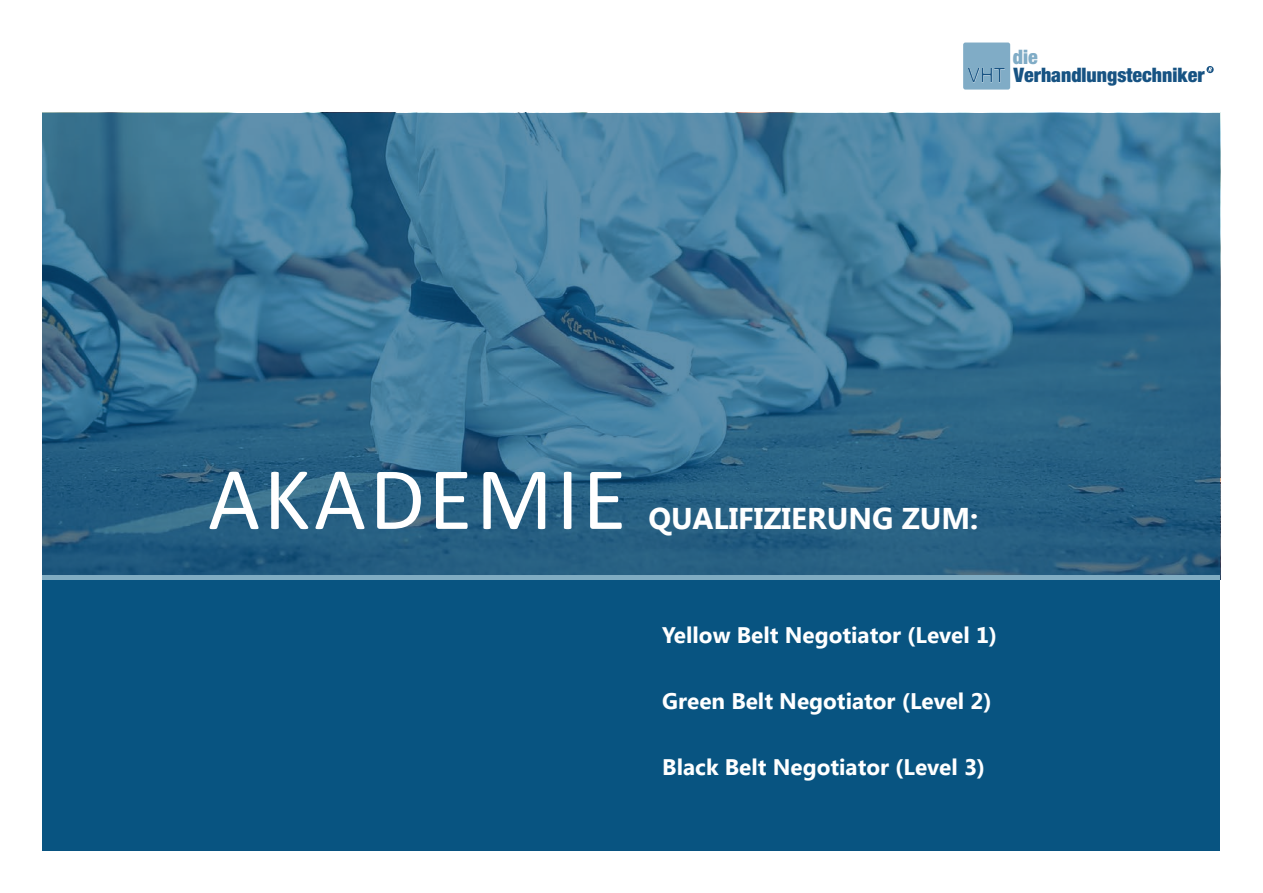
<style>
.page{position:relative;width:1263px;height:893px;background:#fff}
.page>*{position:absolute;margin:0;border:0;box-sizing:border-box;transform-origin:0 0}
.t1{font:90px "Calibri";letter-spacing:.04em;color:#fff}
.t2{font:700 30px "Segoe UI";color:#fff}
.t3{font:700 22.5px "Segoe UI";color:#fff}
.t4{font:19.8px "Harvest";color:#175383}
.t5{font:19.8px "Harvest";color:#80acc6}
.s1{font-family:"Arial";font-size:20.25px}
</style>
<div class="page">
<div style="left:43px;top:575px;width:1177px;height:275px;background:#085481"></div>
<svg style="left:43px;top:113px;width:1177px;height:462px;background:#387091"></svg>
<svg style="left:1206px;top:66px;width:8px;height:7px"></svg>
<svg style="left:963px;top:43px;width:47px;height:47px;background:#8ab2ca"></svg>
<div style="left:43px;top:575px;width:1177px;height:5px;background:#80acc2"></div>
<p class="t5" style="left:1013px;top:46px;width:27px">die</p>
<p class="t4" style="left:967px;top:64px;width:238px"><span class="s1">VHT</span> Verhandlungstechniker</p>
<h1 class="t1" style="left:208px;top:442px;width:420px">AKADEMIE</h1>
<h2 class="t2" style="left:648px;top:497px;width:331px">QUALIFIZIERUNG ZUM:</h2>
<p class="t3" style="left:662px;top:619px;width:336px">Yellow Belt Negotiator (Level 1)</p>
<p class="t3" style="left:662px;top:685px;width:331px">Green Belt Negotiator (Level 2)</p>
<p class="t3" style="left:662px;top:751px;width:324px">Black Belt Negotiator (Level 3)</p>
</div>
